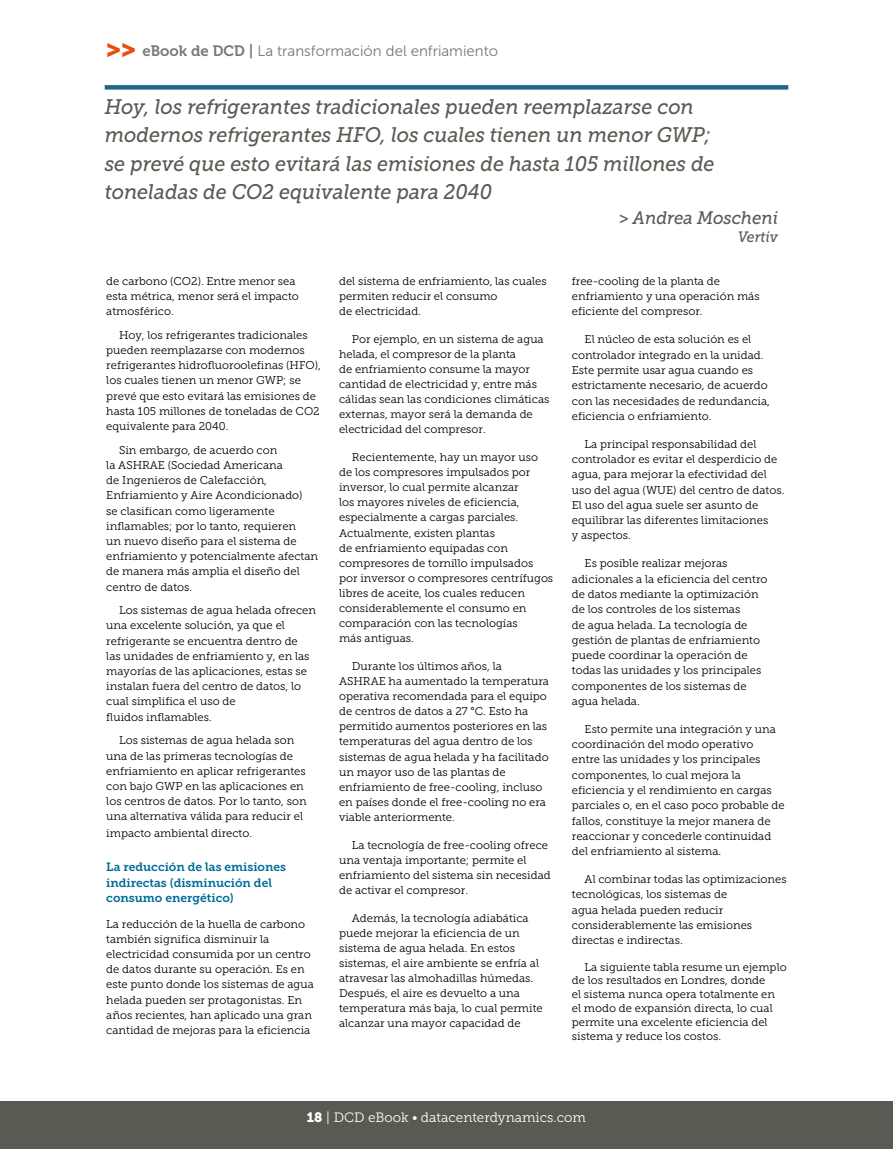
<style>
.page{position:relative;width:893px;height:1149px;background:#fff}
.page>*{position:absolute;margin:0;border:0;box-sizing:border-box;transform-origin:0 0}
.t1{font:italic 21px/28.5px "Museo Slab 500";color:#5a5952;scale:.94 1}
.t2{font:italic 18px "Museo Slab 500";color:#5a5952;scale:.94 1}
.t3{font:15px "Museo Sans 300";color:#777877}
.t4{font:italic 15px "Museo Slab 500";color:#5a5952;scale:.94 1}
.t5{font:13.5px "Museo Slab 300";color:#fff}
.t6{font:12px/16.6px "Museo Slab 700";color:#006b98}
.t7{font:11.25px/15.1px "Museo Slab 300";color:#000}
.s1{font-family:"Museo Slab";font-size:24px;color:#e94e0f}
.s2{font-family:"Museo 700"}
.s3{font-family:"Museo Slab 900"}
.s4{font-family:"Museo 300"}
</style>
<div class="page">
<div style="left:0;top:1101px;width:893px;height:47px;background:#5a5952"></div>
<div style="left:105px;top:85px;width:683px;height:5px;background:#236587"></div>
<h3 class="t3" style="left:106px;top:42px;width:394px"><span class="s1">&gt;&gt;</span> <span class="s2">eBook de DCD |</span> La transformación del enfriamiento</h3>
<h1 class="t1" style="left:105px;top:92px;width:650px">Hoy, los refrigerantes tradicionales pueden reemplazarse con modernos refrigerantes HFO, los cuales tienen un menor GWP; se prevé que esto evitará las emisiones de hasta 105 millones de toneladas de CO2 equivalente para 2040</h1>
<h2 class="t2" style="left:618px;top:208px;width:171px">&gt; Andrea Moscheni</h2>
<h3 class="t4" style="left:738px;top:229px;width:44px">Vertiv</h3>
<p class="t7" style="left:106px;top:273px;width:194px">de carbono (CO2). Entre menor sea esta métrica, menor será el impacto atmosférico.</p>
<p class="t7" style="left:106px;top:327px;width:216px;text-indent:13px">Hoy, los refrigerantes tradicionales pueden reemplazarse con modernos refrigerantes hidrofluoroolefinas (HFO), los cuales tienen un menor GWP; se prevé que esto evitará las emisiones de hasta 105 millones de toneladas de CO2 equivalente para 2040.</p>
<p class="t7" style="left:106px;top:442px;width:213px;text-indent:13px">Sin embargo, de acuerdo con<br>la ASHRAE (Sociedad Americana<br>de Ingenieros de Calefacción,<br>Enfriamiento y Aire Acondicionado)<br>se clasifican como ligeramente inflamables; por lo tanto, requieren<br>un nuevo diseño para el sistema de enfriamiento y potencialmente afectan de manera más amplia el diseño del centro de datos.</p>
<p class="t7" style="left:106px;top:602px;width:211px;text-indent:13px">Los sistemas de agua helada ofrecen una excelente solución, ya que el refrigerante se encuentra dentro de<br>las unidades de enfriamiento y, en las mayorías de las aplicaciones, estas se instalan fuera del centro de datos, lo cual simplifica el uso de<br>fluidos inflamables.</p>
<p class="t7" style="left:106px;top:732px;width:202px;text-indent:13px">Los sistemas de agua helada son una de las primeras tecnologías de enfriamiento en aplicar refrigerantes con bajo GWP en las aplicaciones en los centros de datos. Por lo tanto, son una alternativa válida para reducir el</p>
<p class="t7" style="left:106px;top:825px;width:147px">impacto ambiental directo.</p>
<p class="t6" style="left:106px;top:857px;width:181px">La reducción de las emisiones indirectas (disminución del</p>
<p class="t6" style="left:106px;top:889px;width:129px">consumo energético)</p>
<p class="t7" style="left:106px;top:916px;width:209px">La reducción de la huella de carbono también significa disminuir la electricidad consumida por un centro de datos durante su operación. Es en este punto donde los sistemas de agua helada pueden ser protagonistas. En años recientes, han aplicado una gran cantidad de mejoras para la eficiencia</p>
<p class="t7" style="left:339px;top:273px;width:209px">del sistema de enfriamiento, las cuales permiten reducir el consumo<br>de electricidad.</p>
<p class="t7" style="left:339px;top:331px;width:212px;text-indent:13px">Por ejemplo, en un sistema de agua helada, el compresor de la planta<br>de enfriamiento consume la mayor cantidad de electricidad y, entre más cálidas sean las condiciones climáticas externas, mayor será la demanda de electricidad del compresor.</p>
<p class="t7" style="left:339px;top:449px;width:216px;text-indent:13px">Recientemente, hay un mayor uso de los compresores impulsados por inversor, lo cual permite alcanzar<br>los mayores niveles de eficiencia, especialmente a cargas parciales.<br>Actualmente, existen plantas<br>de enfriamiento equipadas con compresores de tornillo impulsados por inversor o compresores centrífugos libres de aceite, los cuales reducen considerablemente el consumo en comparación con las tecnologías<br>más antiguas.</p>
<p class="t7" style="left:339px;top:658px;width:211px;text-indent:13px">Durante los últimos años, la ASHRAE ha aumentado la temperatura operativa recomendada para el equipo de centros de datos a 27 °C. Esto ha permitido aumentos posteriores en las temperaturas del agua dentro de los sistemas de agua helada y ha facilitado un mayor uso de las plantas de enfriamiento de free-cooling, incluso en países donde el free-cooling no era viable anteriormente.</p>
<p class="t7" style="left:339px;top:837px;width:213px;text-indent:13px">La tecnología de free-cooling ofrece una ventaja importante; permite el enfriamiento del sistema sin necesidad de activar el compresor.</p>
<p class="t7" style="left:339px;top:910px;width:205px;text-indent:13px">Además, la tecnología adiabática puede mejorar la eficiencia de un sistema de agua helada. En estos sistemas, el aire ambiente se enfría al atravesar las almohadillas húmedas.<br>Después, el aire es devuelto a una temperatura más baja, lo cual permite alcanzar una mayor capacidad de</p>
<p class="t7" style="left:572px;top:273px;width:189px">free-cooling de la planta de enfriamiento y una operación más eficiente del compresor.</p>
<p class="t7" style="left:572px;top:332px;width:200px;text-indent:13px">El núcleo de esta solución es el controlador integrado en la unidad.<br>Este permite usar agua cuando es estrictamente necesario, de acuerdo con las necesidades de redundancia, eficiencia o enfriamiento.</p>
<p class="t7" style="left:572px;top:436px;width:214px;text-indent:13px">La principal responsabilidad del controlador es evitar el desperdicio de agua, para mejorar la efectividad del uso del agua (WUE) del centro de datos.<br>El uso del agua suele ser asunto de equilibrar las diferentes limitaciones<br>y aspectos.</p>
<p class="t7" style="left:572px;top:556px;width:197px;text-indent:13px">Es posible realizar mejoras adicionales a la eficiencia del centro de datos mediante la optimización de los controles de los sistemas<br>de agua helada. La tecnología de gestión de plantas de enfriamiento puede coordinar la operación de todas las unidades y los principales componentes de los sistemas de agua helada.</p>
<p class="t7" style="left:572px;top:721px;width:214px;text-indent:13px">Esto permite una integración y una coordinación del modo operativo<br>entre las unidades y los principales componentes, lo cual mejora la eficiencia y el rendimiento en cargas parciales o, en el caso poco probable de fallos, constituye la mejor manera de reaccionar y concederle continuidad del enfriamiento al sistema.</p>
<p class="t7" style="left:572px;top:871px;width:216px;text-indent:13px">Al combinar todas las optimizaciones tecnológicas, los sistemas de<br>agua helada pueden reducir considerablemente las emisiones directas e indirectas.</p>
<p class="t7" style="left:572px;top:959px;width:216px;line-height:13.8px;text-indent:13px">La siguiente tabla resume un ejemplo de los resultados en Londres, donde<br>el sistema nunca opera totalmente en el modo de expansión directa, lo cual permite una excelente eficiencia del sistema y reduce los costos.</p>
<p class="t5" style="left:307px;top:1109px;width:281px"><span class="s3">18</span> <span class="s4">|</span> DCD eBook • datacenterdynamics.com</p>
</div>
